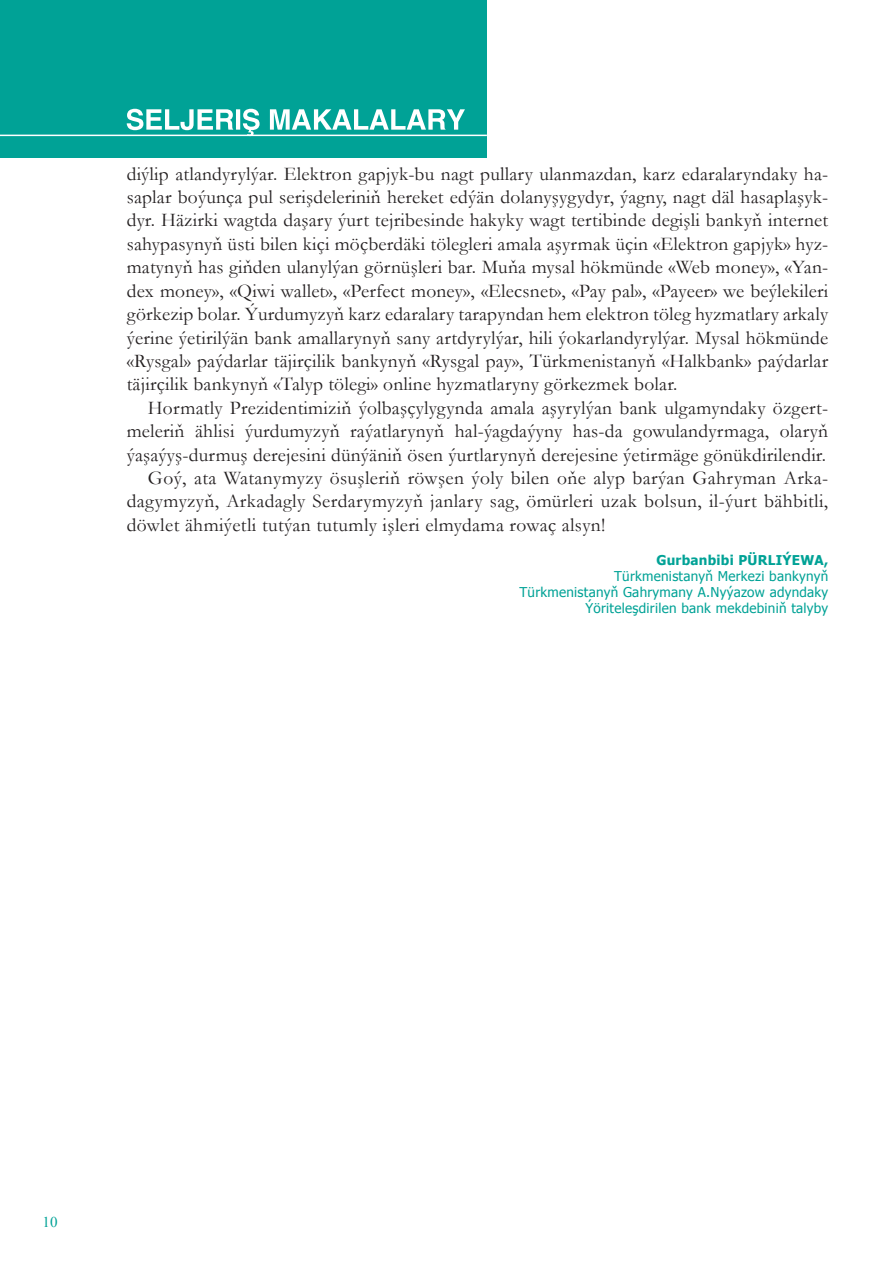
<style>
.page{position:relative;width:893px;height:1276px;background:#fff}
.page>*{position:absolute;margin:0;border:0;box-sizing:border-box;transform-origin:0 0}
.t1{font:19.5px/23.4px "Garamond";letter-spacing:.01em;color:#231f20;text-align:justify}
.t2{font:15px "Times New Roman";color:#00a296}
.t3{font:13.5px/16.2px "Tahoma";letter-spacing:.02em;color:#00a296;text-align:right}
.t4{font:700 13.5px "Tahoma";letter-spacing:.02em;color:#00a296}
</style>
<div class="page">
<div style="left:0;top:0;width:487px;height:157px;background:#00a296"></div>
<hr style="left:0;top:135px;width:487px;height:1px;background:#fff">
<svg style="left:127px;top:109px;width:338px;height:26px"></svg>
<p class="t1" style="left:127px;top:161px;width:703px">diýlip atlandyrylýar. Elektron gapjyk-bu nagt pullary ulanmazdan, karz edaralaryndaky ha&shy;saplar boýunça pul serişdeleriniň hereket edýän dolanyşygydyr, ýagny, nagt däl hasaplaşyk&shy;dyr. Häzirki wagtda daşary ýurt tejribesinde hakyky wagt tertibinde degişli bankyň internet sahypasynyň üsti bilen kiçi möçberdäki tölegleri amala aşyrmak üçin «Elektron gapjyk» hyz&shy;matynyň has giňden ulanylýan görnüşleri bar. Muňa mysal hökmünde «Web money», «Yan&shy;dex money», «Qiwi wallet», «Perfect money», «Elecsnet», «Pay pal», «Payeer» we beýlekileri görkezip bolar. Ýurdumyzyň karz edaralary tarapyndan hem elektron töleg hyzmatlary arkaly ýerine ýetirilýän bank amallarynyň sany artdyrylýar, hili ýokarlandyrylýar. Mysal hökmünde «Rysgal» paýdarlar täjirçilik bankynyň «Rysgal pay», Türkmenistanyň «Halkbank» paýdarlar täjirçilik bankynyň «Talyp tölegi» online hyzmatlaryny görkezmek bolar.</p>
<p class="t1" style="left:148px;top:395px;width:682px">Hormatly Prezidentimiziň ýolbaşçylygynda amala aşyrylýan bank ulgamyndaky özgert-</p>
<p class="t1" style="left:127px;top:419px;width:703px">meleriň ählisi ýurdumyzyň raýatlarynyň hal-ýagdaýyny has-da gowulandyrmaga, olaryň</p>
<p class="t1" style="left:127px;top:442px;width:701px">ýaşaýyş-durmuş derejesini dünýäniň ösen ýurtlarynyň derejesine ýetirmäge gönükdirilendir.</p>
<p class="t1" style="left:148px;top:465px;width:682px">Goý, ata Watanymyzy ösuşleriň röwşen ýoly bilen oňe alyp barýan Gahryman Arka-</p>
<p class="t1" style="left:127px;top:489px;width:703px">dagymyzyň, Arkadagly Serdarymyzyň janlary sag, ömürleri uzak bolsun, il-ýurt bähbitli,</p>
<p class="t1" style="left:127px;top:512px;width:480px">döwlet ähmiýetli tutýan tutumly işleri elmydama rowaç alsyn!</p>
<p class="t4" style="left:656px;top:550px;width:173px">Gurbanbibi PÜRLIÝEWA,</p>
<p class="t3" style="left:519px;top:567px;width:310px">Türkmenistanyň Merkezi bankynyň<br>Türkmenistanyň Gahrymany A.Nyýazow adyndaky<br>Ýöriteleşdirilen bank mekdebiniň talyby</p>
<p class="t2" style="left:43px;top:1212px;width:16px">10</p>
</div>
